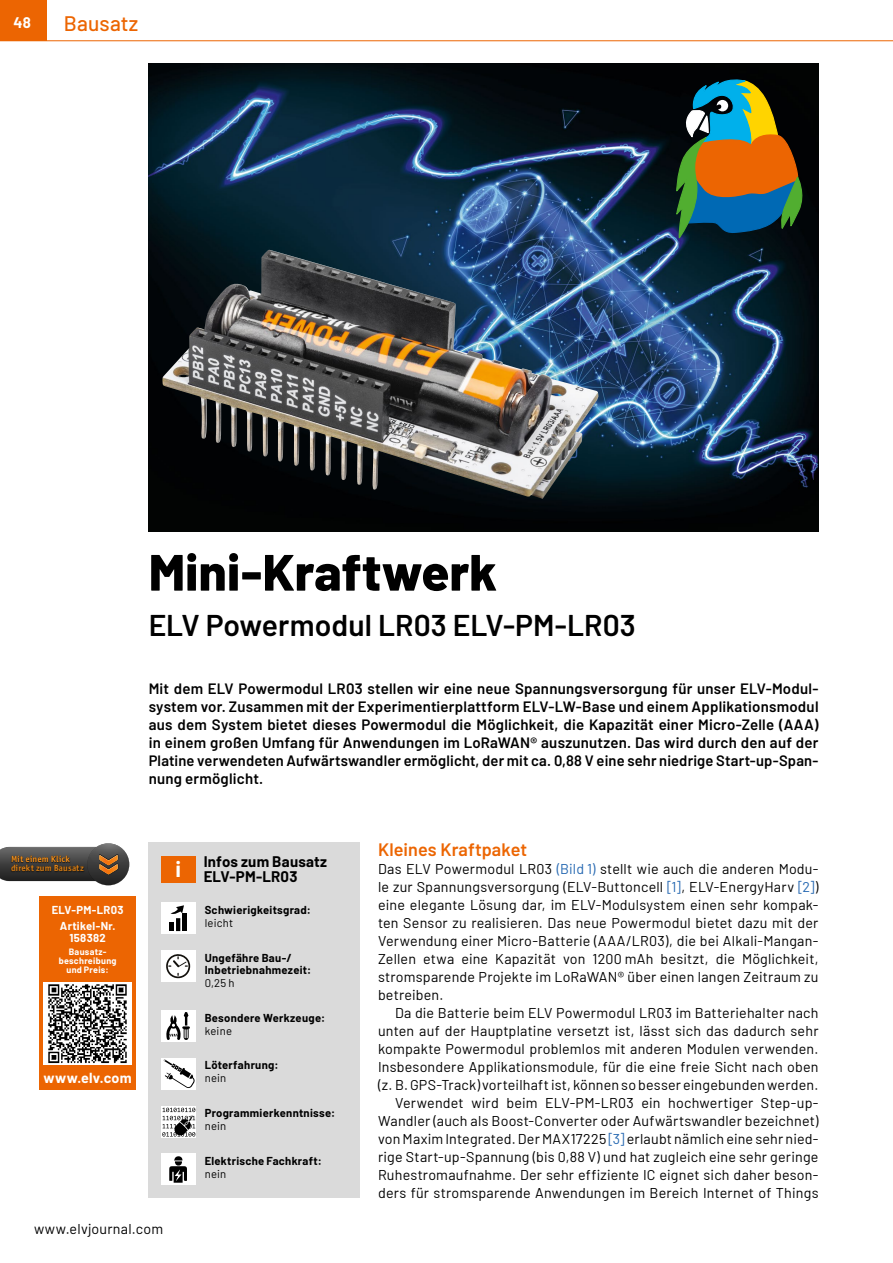
<style>
.page{position:relative;width:893px;height:1263px;background:#fff}
.page>*{position:absolute;margin:0;border:0;box-sizing:border-box;transform-origin:0 0}
.t1{font:800 51px "Barlow";color:#000}
.t2{font:600 30px "Barlow";color:#000}
.t3{font:700 22.05px "Barlow";color:#fff}
.t4{font:500 21px "Barlow";letter-spacing:.01em;color:#ec6502}
.t5{font:600 18px "Barlow";letter-spacing:.005em;color:#ec6502}
.t6{font:600 15px/18px "Barlow";letter-spacing:.01em;color:#000;text-align:justify}
.t7{font:700 15px/15px "Barlow";letter-spacing:.015em;color:#000}
.t8{font:700 15px "Barlow";color:#fff}
.t9{font:14.25px/18px "Barlow";letter-spacing:.015em;color:#000;text-align:justify}
.t10{font:700 14.25px "Barlow";letter-spacing:.015em;color:#fff}
.t11{font:700 11.25px/12.8px "Barlow";letter-spacing:.025em;color:#000}
.t12{font:11.25px "Barlow";letter-spacing:.02em;color:#000}
.t13{font:700 11.25px/16.2px "Barlow";letter-spacing:.025em;color:#fff;text-align:center}
.t14{font:700 9px/9px "Barlow";letter-spacing:.03em;color:#fff;text-align:center}
.t15{font:9px/8.7px "Officina Sans Bold ITC";color:#f7931e}
.s1{color:#2769b2}
</style>
<div class="page">
<div style="left:0;top:0;width:47px;height:40px;background:#ec6502"></div>
<hr style="left:0;top:40px;width:893px;height:1px;background:#ec6502">
<div style="left:149px;top:843px;width:211px;height:355px;background:#dadada"></div>
<div style="left:161px;top:856px;width:35px;height:27px;background:#ec6502"></div>
<div style="left:161px;top:902px;width:35px;height:32px;background:#fff"></div>
<hr style="left:183px;top:914px;width:4px;height:17px;background:#000">
<svg style="left:170px;top:905px;width:14px;height:26px"></svg>
<div style="left:169px;top:922px;width:5px;height:9px;background:#000"></div>
<div style="left:161px;top:1154px;width:35px;height:31px;background:#fff"></div>
<svg style="left:169px;top:1156px;width:18px;height:27px"></svg>
<div style="left:161px;top:1058px;width:35px;height:31px;background:#fff"></div>
<svg style="left:164px;top:1059px;width:31px;height:29px"></svg>
<div style="left:161px;top:1010px;width:35px;height:32px;background:#fff"></div>
<svg style="left:166px;top:1012px;width:24px;height:28px"></svg>
<svg style="left:161px;top:1106px;width:35px;height:31px"></svg>
<svg style="left:162px;top:1108px;width:33px;height:28px"></svg>
<div style="left:161px;top:950px;width:35px;height:32px;background:#fff"></div>
<svg style="left:166px;top:954px;width:24px;height:25px"></svg>
<img style="left:148px;top:64px;width:671px;height:468px">
<img style="left:162px;top:251px;width:195px;height:229px">
<svg style="left:675px;top:79px;width:131px;height:164px;background:#535c41"></svg>
<div style="left:40px;top:896px;width:96px;height:194px;background:#ec6502"></div>
<div style="left:44px;top:982px;width:88px;height:83px;background:#fff"></div>
<img style="left:48px;top:984px;width:79px;height:80px">
<svg style="left:87px;top:843px;width:42px;height:42px"></svg>
<svg style="left:0;top:843px;width:129px;height:38px;background:#585450"></svg>
<p class="t8" style="left:13px;top:11px;width:19px">48</p>
<h3 class="t4" style="left:64px;top:8px;width:76px">Bausatz</h3>
<h1 class="t1" style="left:149px;top:534px;width:350px">Mini-Kraftwerk</h1>
<h2 class="t2" style="left:149px;top:603px;width:489px">ELV Powermodul LR03 ELV-PM-LR03</h2>
<p class="t6" style="left:149px;top:678px;width:671px">Mit dem ELV Powermodul LR03 stellen wir eine neue Spannungsversorgung für unser ELV-Modul&shy;system vor. Zusammen mit der Experimentierplattform ELV-LW-Base und einem Applikationsmodul aus dem System bietet dieses Powermodul die Möglichkeit, die Kapazität einer Micro-Zelle (AAA) in einem großen Umfang für Anwendungen im LoRaWAN® auszunutzen. Das wird durch den auf der Platine verwendeten Aufwärtswandler ermöglicht, der mit ca. 0,88 V eine sehr niedrige Start-up-Span&shy;nung ermöglicht.</p>
<p class="t15" style="left:11px;top:854px;width:74px">Mit einem Klick direkt zum Bausatz</p>
<p class="t13" style="left:52px;top:901px;width:73px">ELV-PM-LR03<br>Artikel-Nr.</p>
<p class="t13" style="left:70px;top:929px;width:38px">158382</p>
<p class="t14" style="left:59px;top:947px;width:59px">Bausatz&shy;beschreibung und Preis:</p>
<p class="t10" style="left:44px;top:1067px;width:89px">www.elv.com</p>
<h3 class="t3" style="left:175px;top:853px;width:7px">i</h3>
<p class="t7" style="left:204px;top:853px;width:125px">Infos zum Bausatz<br>ELV-PM-LR03</p>
<p class="t11" style="left:205px;top:902px;width:108px">Schwierigkeitsgrad:</p>
<p class="t12" style="left:205px;top:914px;width:30px">leicht</p>
<p class="t11" style="left:205px;top:950px;width:108px">Ungefähre Bau-/<br>Inbetriebnahmezeit:</p>
<p class="t12" style="left:205px;top:975px;width:31px">0,25 h</p>
<p class="t11" style="left:205px;top:1011px;width:122px">Besondere Werkzeuge:</p>
<p class="t12" style="left:205px;top:1022px;width:29px">keine</p>
<p class="t11" style="left:205px;top:1058px;width:75px">Löterfahrung:</p>
<p class="t12" style="left:205px;top:1070px;width:23px">nein</p>
<p class="t11" style="left:205px;top:1106px;width:132px">Programmierkenntnisse:</p>
<p class="t12" style="left:205px;top:1118px;width:23px">nein</p>
<p class="t11" style="left:205px;top:1154px;width:119px">Elektrische Fachkraft:</p>
<p class="t12" style="left:205px;top:1165px;width:23px">nein</p>
<p class="t5" style="left:378px;top:836px;width:151px">Kleines Kraftpaket</p>
<p class="t9" style="left:378px;top:859px;width:442px">Das ELV Powermodul LR03 <span class="s1">(Bild 1)</span> stellt wie auch die anderen Modu&shy;le zur Spannungsversorgung (ELV-Buttoncell <span class="s1">[1]</span>, ELV-EnergyHarv <span class="s1">[2]</span>) eine elegante Lösung dar, im ELV-Modulsystem einen sehr kompak&shy;ten Sensor zu realisieren. Das neue Powermodul bietet dazu mit der Verwendung einer Micro-Batterie (AAA/LR03), die bei Alkali-Mangan-Zellen etwa eine Kapazität von 1200 mAh besitzt, die Möglichkeit, stromsparende Projekte im LoRaWAN® über einen langen Zeitraum zu betreiben.</p>
<p class="t9" style="left:378px;top:1003px;width:442px;text-align:right">Da die Batterie beim ELV Powermodul LR03 im Batteriehalter nach unten auf der Hauptplatine versetzt ist, lässt sich das dadurch sehr kompakte Powermodul problemlos mit anderen Modulen verwenden.<br>Insbesondere Applikationsmodule, für die eine freie Sicht nach oben (z. B. GPS-Track) vorteilhaft ist, können so besser eingebunden werden.<br>Verwendet wird beim ELV-PM-LR03 ein hochwertiger Step-up-Wandler (auch als Boost-Converter oder Aufwärtswandler bezeichnet) von Maxim Integrated. Der MAX17225 <span class="s1">[3]</span> erlaubt nämlich eine sehr nied&shy;rige Start-up-Spannung (bis 0,88 V) und hat zugleich eine sehr geringe Ruhestromaufnahme. Der sehr effiziente IC eignet sich daher beson&shy;ders für stromsparende Anwendungen im Bereich Internet of Things</p>
<p class="t9" style="left:34px;top:1219px;width:131px">www.elvjournal.com</p>
</div>
